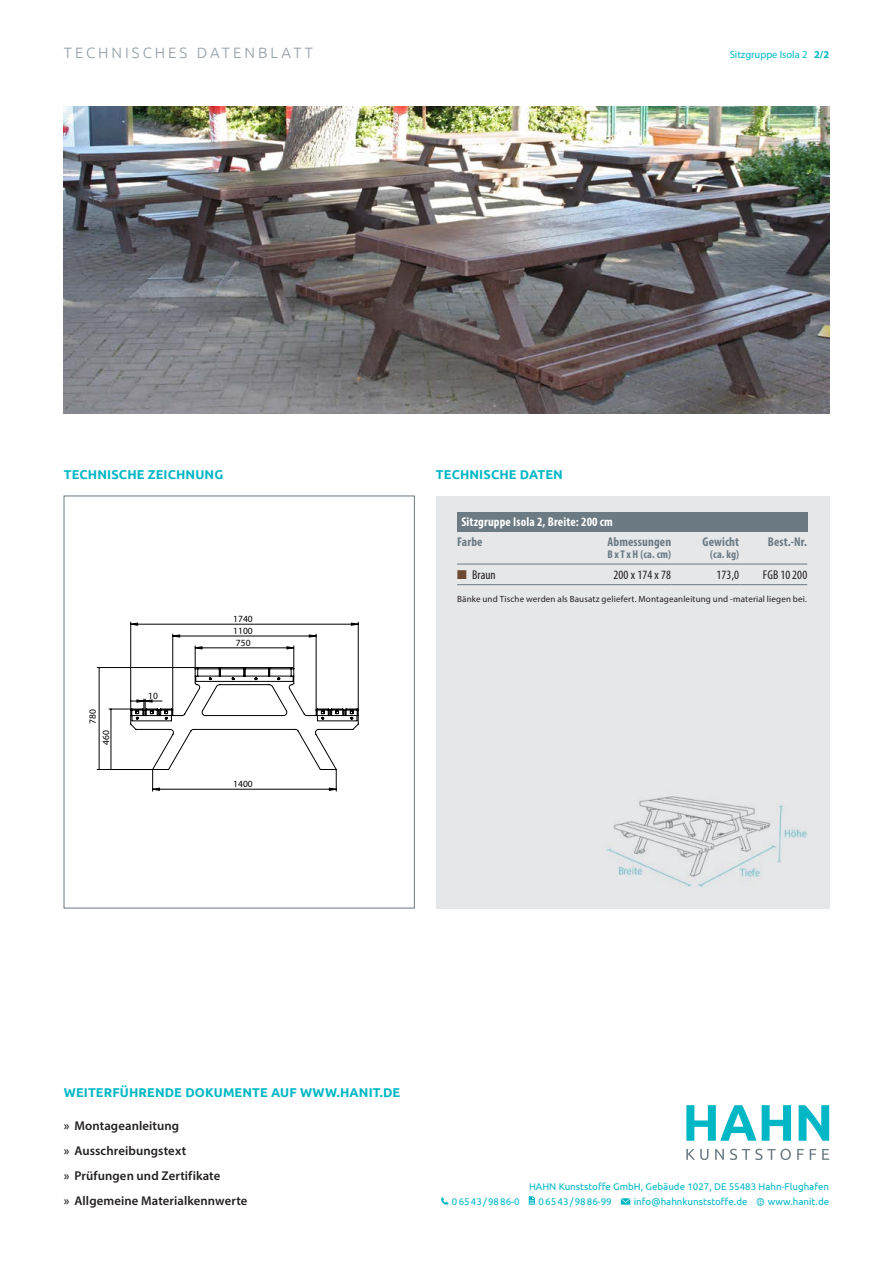
<style>
.page{position:relative;width:893px;height:1263px;background:#fff}
.page>*{position:absolute;margin:0;border:0;box-sizing:border-box;transform-origin:0 0}
.t1{font:300 15px "Ubuntu";letter-spacing:.2em;color:#909ea6}
.t2{font:600 12.75px/24.8px "Myriad Pro";letter-spacing:.01em;color:#231f20}
.t3{font:700 12.75px "Ubuntu";letter-spacing:.01em;color:#00b7c5}
.t4{font:700 condensed 12.75px "Myriad Pro";letter-spacing:.01em;color:#6b7a83}
.t5{font:700 condensed 12.75px "Myriad Pro";letter-spacing:.01em;color:#fff}
.t6{font:condensed 12.75px "Myriad Pro";letter-spacing:.01em;color:#231f20}
.t7{font:700 condensed 11.25px "Myriad Pro";letter-spacing:.025em;color:#6b7a83}
.t8{font:10.5px "Myriad Pro";color:#00b7c5}
.t9{font:9.75px "Ubuntu";color:#00b7c5}
.t10{font:9.45px/11.9px "Arial";color:#000001}
.t11{font:9px "Myriad Pro";letter-spacing:.02em;color:#231f20}
.s1{font-weight:700}
.s2{color:#6f4a33}
</style>
<div class="page">
<div style="left:436px;top:496px;width:393px;height:412px;background:#e6e7e9"></div>
<img style="left:64px;top:107px;width:765px;height:306px">
<img style="left:606px;top:796px;width:201px;height:91px">
<hr style="left:130px;top:622px;width:1px;height:88px;background:#000001">
<hr style="left:358px;top:622px;width:1px;height:88px;background:#000001">
<hr style="left:97px;top:667px;width:101px;height:1px;background:#000001">
<hr style="left:97px;top:769px;width:56px;height:1px;background:#000001">
<hr style="left:99px;top:667px;width:1px;height:102px;background:#000001">
<svg style="left:109px;top:623px;width:250px;height:168px"></svg>
<div style="left:457px;top:512px;width:350px;height:19px;background:#6b7a83"></div>
<svg style="left:457px;top:564px;width:15px;height:1px"></svg>
<hr style="left:472px;top:564px;width:68px;height:1px;background:#6b7a83">
<hr style="left:540px;top:564px;width:131px;height:1px;background:#6b7a83">
<hr style="left:671px;top:564px;width:68px;height:1px;background:#6b7a83">
<hr style="left:739px;top:564px;width:68px;height:1px;background:#6b7a83">
<svg style="left:457px;top:584px;width:15px;height:1px"></svg>
<hr style="left:472px;top:584px;width:68px;height:1px;background:#6b7a83">
<hr style="left:540px;top:584px;width:131px;height:1px;background:#6b7a83">
<hr style="left:671px;top:584px;width:68px;height:1px;background:#6b7a83">
<hr style="left:739px;top:584px;width:68px;height:1px;background:#6b7a83">
<svg style="left:441px;top:1197px;width:7px;height:8px"></svg>
<svg style="left:529px;top:1196px;width:6px;height:9px"></svg>
<svg style="left:621px;top:1198px;width:9px;height:7px"></svg>
<svg style="left:756px;top:1198px;width:8px;height:8px"></svg>
<svg style="left:762px;top:1105px;width:29px;height:36px"></svg>
<svg style="left:799px;top:1105px;width:30px;height:36px"></svg>
<svg style="left:686px;top:1149px;width:143px;height:11px"></svg>
<svg style="left:686px;top:1105px;width:70px;height:36px"></svg>
<h1 class="t1" style="left:64px;top:44px;width:251px">TECHNISCHES DATENBLATT</h1>
<p class="t8" style="left:730px;top:48px;width:101px">Sitzgruppe Isola 2 <span class="s1">2/2</span></p>
<h2 class="t3" style="left:64px;top:467px;width:161px">TECHNISCHE ZEICHNUNG</h2>
<h2 class="t3" style="left:436px;top:467px;width:129px">TECHNISCHE DATEN</h2>
<h2 class="t5" style="left:461px;top:514px;width:153px">Sitzgruppe Isola 2, Breite: 200 cm</h2>
<h2 class="t4" style="left:457px;top:534px;width:27px">Farbe</h2>
<h2 class="t4" style="left:608px;top:534px;width:65px">Abmessungen</h2>
<p class="t7" style="left:607px;top:547px;width:65px">B xTx H (ca. cm)</p>
<h2 class="t4" style="left:702px;top:534px;width:38px">Gewicht</h2>
<p class="t7" style="left:710px;top:547px;width:31px">(ca. kg)</p>
<h2 class="t4" style="left:768px;top:534px;width:41px">Best.-Nr.</h2>
<h2 class="t6" style="left:457px;top:567px;width:40px"><span class="s2">■</span> Braun</h2>
<h2 class="t6" style="left:614px;top:567px;width:59px">200 x 174 x 78</h2>
<h2 class="t6" style="left:717px;top:567px;width:24px">173,0</h2>
<h2 class="t6" style="left:763px;top:567px;width:46px">FGB 10 200</h2>
<p class="t10" style="left:87px;top:724px;width:16px;rotate:-90deg">780</p>
<p class="t10" style="left:100px;top:745px;width:16px;rotate:-90deg">460</p>
<p class="t10" style="left:148px;top:690px;width:11px">10</p>
<p class="t10" style="left:233px;top:613px;width:21px">1740</p>
<p class="t10" style="left:233px;top:625px;width:21px">1100<br>750</p>
<p class="t10" style="left:233px;top:778px;width:21px">1400</p>
<p class="t11" style="left:457px;top:594px;width:351px">Bänke und Tische werden als Bausatz geliefert. Montageanleitung und -material liegen bei.</p>
<h2 class="t3" style="left:64px;top:1085px;width:338px">WEITERFÜHRENDE DOKUMENTE AUF WWW.HANIT.DE</h2>
<h2 class="t2" style="left:64px;top:1113px;width:185px">» Montageanleitung<br>» Ausschreibungstext<br>» Prüfungen und Zertifikate<br>» Allgemeine Materialkennwerte</h2>
<p class="t9" style="left:529px;top:1180px;width:302px">HAHN Kunststoffe GmbH, Gebäude 1027, DE 55483 Hahn-Flughafen</p>
<p class="t9" style="left:452px;top:1195px;width:69px">06543/9886-0</p>
<p class="t9" style="left:539px;top:1195px;width:75px">06543/9886-99</p>
<p class="t9" style="left:634px;top:1195px;width:115px">info@hahnkunststoffe.de</p>
<p class="t9" style="left:768px;top:1195px;width:63px">www.hanit.de</p>
</div>
